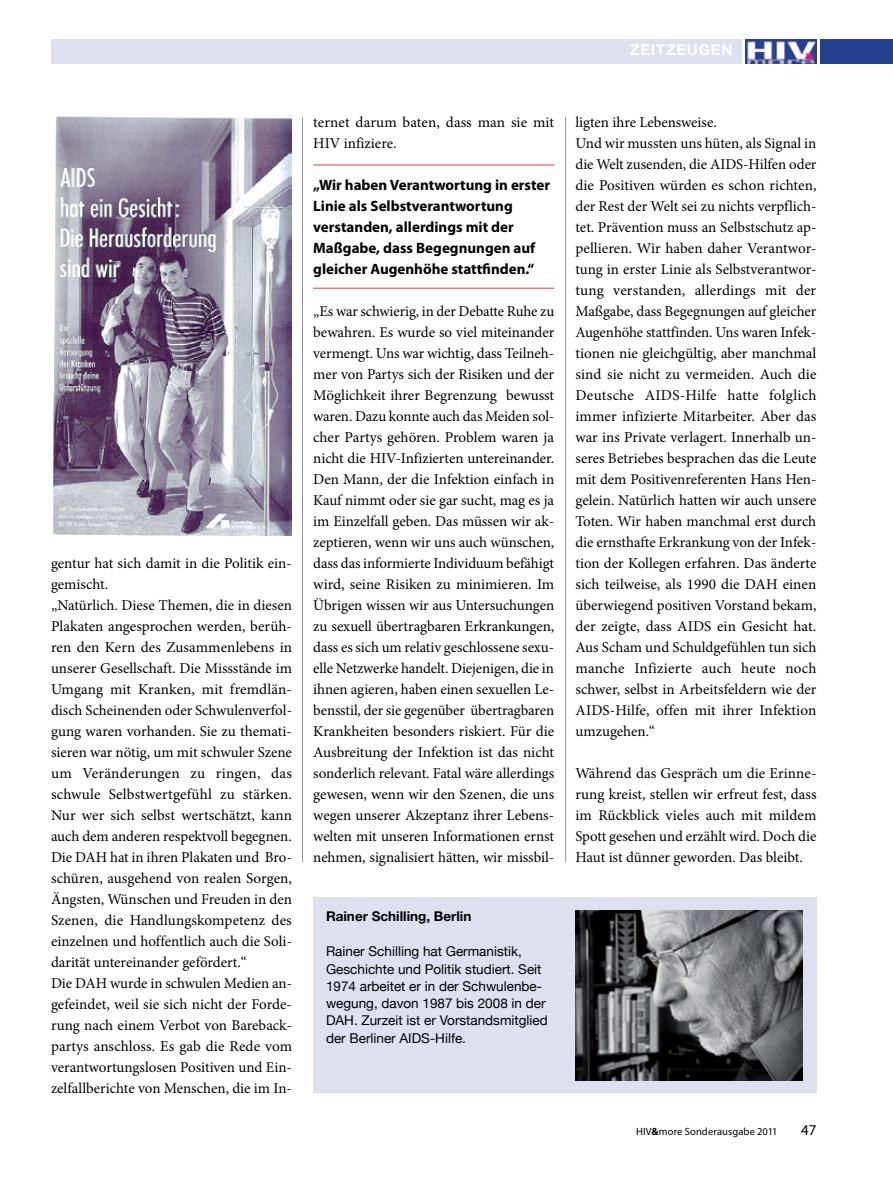
<style>
.page{position:relative;width:893px;height:1191px;background:#fff}
.page>*{position:absolute;margin:0;border:0;box-sizing:border-box;transform-origin:0 0}
.t1{font:15px/21px "Minion Pro";color:#000}
.t2{font:700 15px/21px "Myriad Pro";color:#000}
.t3{font:700 15px "Helvetica Neue";letter-spacing:.05em;color:#fff}
.t4{font:15px "Myriad Pro";color:#000}
.t5{font:13.5px/17.2px "Helvetica Neue";color:#000}
.t6{font:700 13.5px "Helvetica Neue";color:#000}
.t7{font:10.5px "Myriad Pro";letter-spacing:.015em;color:#000}
.s1{font-weight:700}
</style>
<div class="page">
<div style="left:821px;top:39px;width:72px;height:25px;background:#25408f"></div>
<div style="left:51px;top:39px;width:690px;height:25px;background:#dce0ef"></div>
<img style="left:745px;top:39px;width:71px;height:25px">
<div style="left:313px;top:897px;width:503px;height:196px;background:#dce0ef"></div>
<img style="left:54px;top:115px;width:238px;height:421px">
<img style="left:575px;top:910px;width:227px;height:170px">
<hr style="left:313px;top:165px;width:241px;height:1px;background:#ef373f">
<hr style="left:313px;top:288px;width:241px;height:1px;background:#ef373f">
<hr style="left:302px;top:117px;width:1px;height:745px;background:#939598">
<hr style="left:565px;top:117px;width:1px;height:745px;background:#939598">
<p class="t3" style="left:630px;top:40px;width:104px">Zeitzeugen</p>
<p class="t1" style="left:51px;top:553px;width:243px">gentur hat sich damit in die Politik ein&shy;gemischt.<br>„Natürlich. Diese Themen, die in diesen Plakaten angesprochen werden, berüh&shy;ren den Kern des Zusammenlebens in unserer Gesellschaft. Die Missstände im Umgang mit Kranken, mit fremdlän&shy;disch Scheinenden oder Schwulenverfol&shy;gung waren vorhanden. Sie zu themati&shy;sieren war nötig, um mit schwuler Szene um Veränderungen zu ringen, das schwule Selbstwertgefühl zu stärken.<br>Nur wer sich selbst wertschätzt, kann auch dem anderen respektvoll begegnen.<br>Die DAH hat in ihren Plakaten und Bro&shy;schüren, ausgehend von realen Sorgen, Ängsten, Wünschen und Freuden in den Szenen, die Handlungskompetenz des einzelnen und hoffentlich auch die Soli&shy;darität untereinander gefördert.“<br>Die DAH wurde in schwulen Medien an&shy;gefeindet, weil sie sich nicht der Forde&shy;rung nach einem Verbot von Bareback&shy;partys anschloss. Es gab die Rede vom verantwortungslosen Positiven und Ein&shy;zelfallberichte von Menschen, die im In-</p>
<p class="t1" style="left:313px;top:112px;width:242px">ternet darum baten, dass man sie mit<br>HIV infiziere.</p>
<p class="t2" style="left:313px;top:174px;width:238px">„Wir haben Verantwortung in erster Linie als Selbstverantwortung verstanden, allerdings mit der Maßgabe, dass Begegnungen auf gleicher Augenhöhe stattfinden.“</p>
<p class="t1" style="left:313px;top:301px;width:243px;text-align:justify">„Es war schwierig, in der Debatte Ruhe zu bewahren. Es wurde so viel miteinander vermengt. Uns war wichtig, dass Teilneh&shy;mer von Partys sich der Risiken und der Möglichkeit ihrer Begrenzung bewusst waren. Dazu konnte auch das Meiden sol&shy;cher Partys gehören. Problem waren ja nicht die HIV-Infizierten untereinander.<br>Den Mann, der die Infektion einfach in Kauf nimmt oder sie gar sucht, mag es ja im Einzelfall geben. Das müssen wir ak&shy;zeptieren, wenn wir uns auch wünschen, dass das informierte Individuum befähigt wird, seine Risiken zu minimieren. Im Übrigen wissen wir aus Untersuchungen zu sexuell übertragbaren Erkrankungen, dass es sich um relativ geschlossene sexu&shy;elle Netzwerke handelt. Diejenigen, die in ihnen agieren, haben einen sexuellen Le&shy;bensstil, der sie gegenüber übertragbaren Krankheiten besonders riskiert. Für die Ausbreitung der Infektion ist das nicht sonderlich relevant. Fatal wäre allerdings gewesen, wenn wir den Szenen, die uns wegen unserer Akzeptanz ihrer Lebens&shy;welten mit unseren Informationen ernst nehmen, signalisiert hätten, wir missbil-</p>
<p class="t6" style="left:326px;top:908px;width:147px">Rainer Schilling, Berlin</p>
<p class="t5" style="left:326px;top:942px;width:223px">Rainer Schilling hat Germanistik, Geschichte und Politik studiert. Seit 1974 arbeitet er in der Schwulenbe&shy;wegung, davon 1987 bis 2008 in der DAH. Zurzeit ist er Vorstandsmitglied der Berliner AIDS-Hilfe.</p>
<p class="t1" style="left:575px;top:112px;width:243px">ligten ihre Lebensweise.<br>Und wir mussten uns hüten, als Signal in die Welt zusenden, die AIDS-Hilfen oder die Positiven würden es schon richten, der Rest der Welt sei zu nichts verpflich&shy;tet. Prävention muss an Selbstschutz ap&shy;pellieren. Wir haben daher Verantwor&shy;tung in erster Linie als Selbstverantwor&shy;tung verstanden, allerdings mit der Maßgabe, dass Begegnungen auf gleicher Augenhöhe stattfinden. Uns waren Infek&shy;tionen nie gleichgültig, aber manchmal sind sie nicht zu vermeiden. Auch die Deutsche AIDS-Hilfe hatte folglich immer infizierte Mitarbeiter. Aber das war ins Private verlagert. Innerhalb un&shy;seres Betriebes besprachen das die Leute mit dem Positivenreferenten Hans Hen&shy;gelein. Natürlich hatten wir auch unsere Toten. Wir haben manchmal erst durch die ernsthafte Erkrankung von der Infek&shy;tion der Kollegen erfahren. Das änderte sich teilweise, als 1990 die DAH einen überwiegend positiven Vorstand bekam, der zeigte, dass AIDS ein Gesicht hat.<br>Aus Scham und Schuldgefühlen tun sich manche Infizierte auch heute noch schwer, selbst in Arbeitsfeldern wie der AIDS-Hilfe, offen mit ihrer Infektion umzugehen.“</p>
<p class="t1" style="left:575px;top:763px;width:243px;text-align:justify">Während das Gespräch um die Erinne&shy;rung kreist, stellen wir erfreut fest, dass im Rückblick vieles auch mit mildem Spott gesehen und erzählt wird. Doch die Haut ist dünner geworden. Das bleibt.</p>
<p class="t7" style="left:636px;top:1125px;width:143px">HIV<span class="s1">&amp;</span>more Sonderausgabe 2011</p>
<p class="t4" style="left:801px;top:1121px;width:17px">47</p>
</div>
